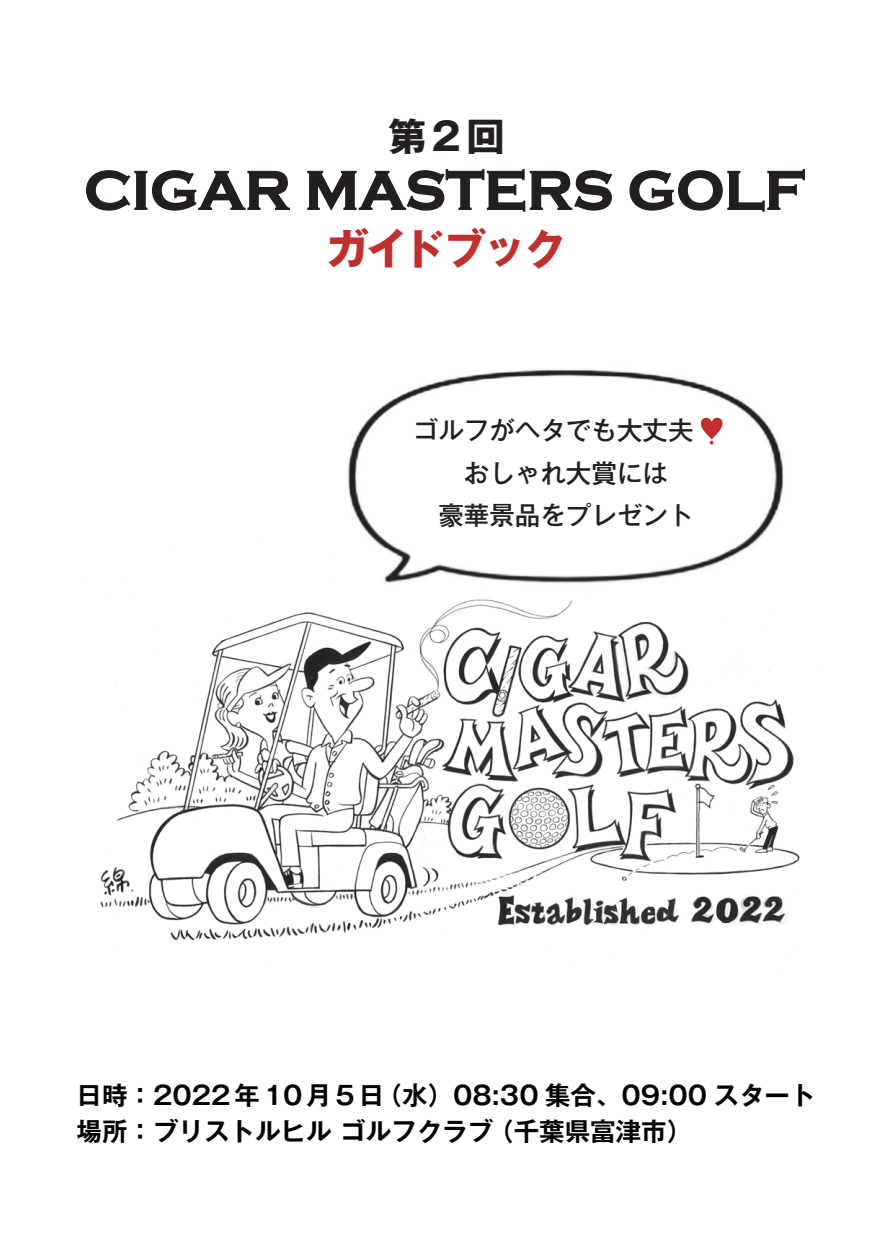
<style>
.page{position:relative;width:893px;height:1259px;background:#fff}
.page>*{position:absolute;margin:0;border:0;box-sizing:border-box;transform-origin:0 0}
.t1{font:700 42.6px "Gothic MB101 Pro";letter-spacing:-.06em;color:#c02e2d}
.t2{font:700 38.4px "Gothic MB101 Pro";color:#231f20}
.t3{font:700 25.5px/36.3px "Gothic MB101 Pro De";color:#030303}
.t4{font:500 25.5px/42.6px "Gothic MB101 Pro";color:#231f20;text-align:center}
</style>
<div class="page">
<img style="left:98px;top:599px;width:702px;height:342px">
<img style="left:348px;top:369px;width:436px;height:214px">
<svg style="left:86px;top:170px;width:204px;height:41px"></svg>
<svg style="left:307px;top:169px;width:306px;height:43px"></svg>
<svg style="left:629px;top:169px;width:176px;height:43px"></svg>
<svg style="left:701px;top:418px;width:21px;height:26px"></svg>
<h2 class="t2" style="left:388px;top:104px;width:118px">第2回</h2>
<h1 class="t1" style="left:327px;top:213px;width:241px">ガイドブック</h1>
<p class="t4" style="left:413px;top:406px;width:308px">ゴルフがヘタでも大丈夫　おしゃれ大賞には<br>豪華景品をプレゼント</p>
<p class="t3" style="left:77px;top:1074px;width:740px">日時：2022年10月5日（水）08:30 集合、09:00 スタート場所：ブリストルヒル ゴルフクラブ（千葉県富津市）</p>
</div>
